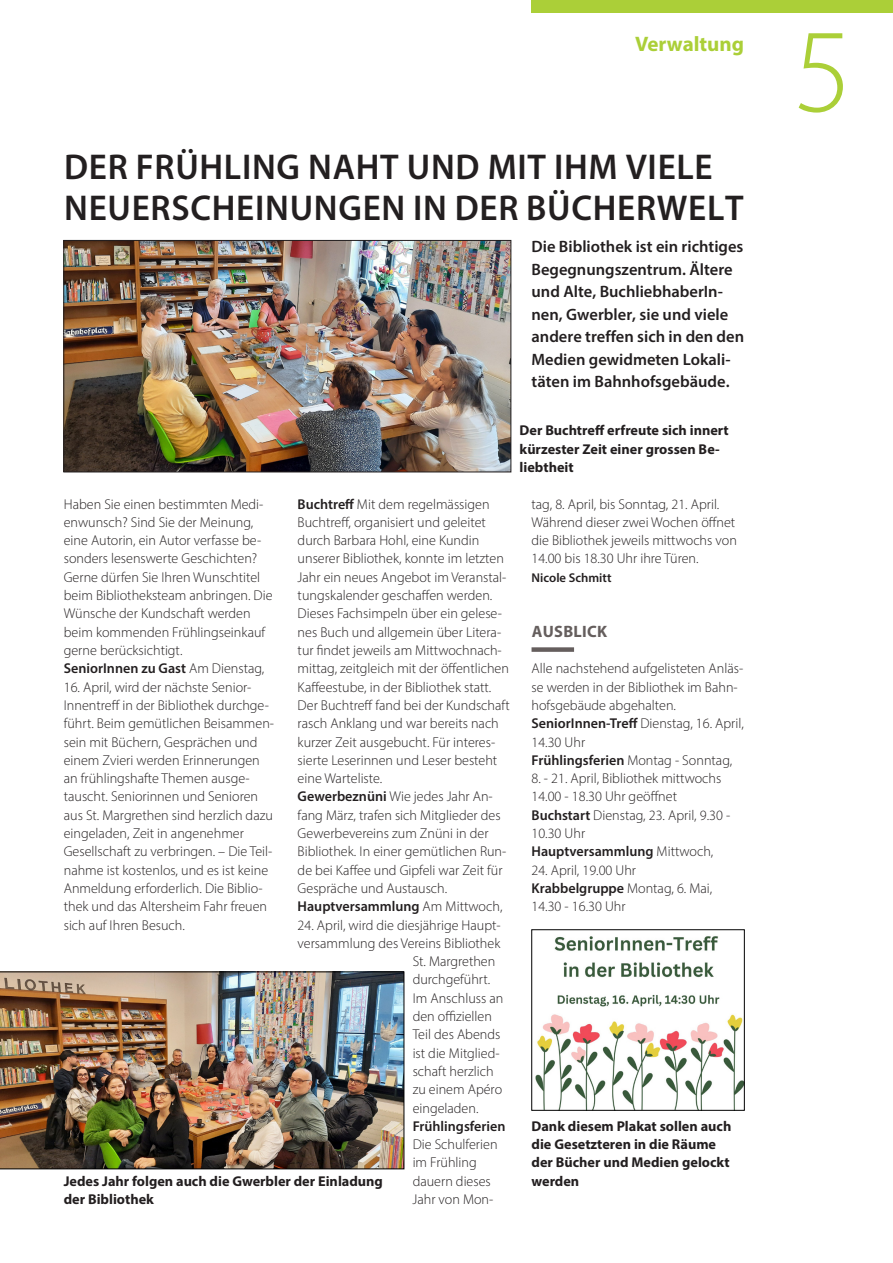
<style>
.page{position:relative;width:893px;height:1263px;background:#fff}
.page>*{position:absolute;margin:0;border:0;box-sizing:border-box;transform-origin:0 0}
._11_Seitenzahl{font:300 120px "Myriad Pro";color:#abcf38}
._1_Haupttitel{font:600 36px/40.5px "Myriad Pro";letter-spacing:.02em;color:#231f20}
._7_1_Pagina_fett_-_blau__Schule{font:700 21px "Myriad Pro";color:#abcf38}
._2_Lead__Vorspann{font:600 16.5px/22.5px "Myriad Pro";color:#231f20}
._4_Untertitel{font:700 16.5px "Myriad Pro";letter-spacing:.02em;color:#655e5d}
._3_Lauftext{font:300 14.25px/18.3px "Myriad Pro";color:#231f20}
._8_Legende_linksbündig{font:700 14.25px/18.3px "Myriad Pro";color:#231f20}
._3_Lauftext-2{font:600 14.25px "Myriad Pro";color:#231f20}
._5_Autor{font:600 12.75px "Myriad Pro";color:#231f20}
.s1{font-weight:600}
.s2{font-weight:300}
</style>
<div class="page">
<div style="left:531px;top:0;width:362px;height:13px;background:#abcf38"></div>
<div style="left:531px;top:647px;width:43px;height:5px;background:#655e5d"></div>
<img style="left:66px;top:242px;width:443px;height:228px">
<div style="left:64px;top:240px;width:447px;height:232px;border:1px solid #231f20"></div>
<img style="left:2px;top:974px;width:400px;height:193px">
<div style="left:0;top:972px;width:404px;height:197px;border:1px solid #000"></div>
<img style="left:535px;top:936px;width:207px;height:172px">
<div style="left:531px;top:929px;width:213px;height:181px;border:1px solid #000"></div>
<p class="_7_1_Pagina_fett_-_blau__Schule" style="left:635px;top:30px;width:111px">Verwaltung</p>
<p class="_11_Seitenzahl" style="left:794px;top:-1px;width:60px">5</p>
<p class="_1_Haupttitel" style="left:64px;top:146px;width:681px">DER FRÜHLING NAHT UND MIT IHM VIELE<br>NEUERSCHEINUNGEN IN DER BÜCHERWELT</p>
<p class="_2_Lead__Vorspann" style="left:531px;top:235px;width:214px">Die Bibliothek ist ein richtiges<br>Begegnungszentrum. Ältere und Alte, BuchliebhaberIn&shy;nen, Gwerbler, sie und viele andere treffen sich in den den<br>Medien gewidmeten Lokali&shy;täten im Bahnhofsgebäude.</p>
<p class="_8_Legende_linksbündig" style="left:520px;top:421px;width:211px">Der Buchtreff erfreute sich innert kürzester Zeit einer grossen Be&shy;liebtheit</p>
<p class="_3_Lauftext" style="left:298px;top:494px;width:214px"><span class="s1">Buchtreff</span> Mit dem regelmässigen Buchtreff, organisiert und geleitet durch Barbara Hohl, eine Kundin unserer Bibliothek, konnte im letzten Jahr ein neues Angebot im Veranstal&shy;tungskalender geschaffen werden.<br>Dieses Fachsimpeln über ein gelese&shy;nes Buch und allgemein über Litera&shy;tur findet jeweils am Mittwochnach&shy;mittag, zeitgleich mit der öffentlichen Kaffeestube, in der Bibliothek statt.<br>Der Buchtreff fand bei der Kundschaft rasch Anklang und war bereits nach kurzer Zeit ausgebucht. Für interes&shy;sierte Leserinnen und Leser besteht eine Warteliste.</p>
<p class="_3_Lauftext" style="left:298px;top:787px;width:210px"><span class="s1">Gewerbeznüni</span> Wie jedes Jahr An&shy;fang März, trafen sich Mitglieder des Gewerbevereins zum Znüni in der Bibliothek. In einer gemütlichen Run&shy;de bei Kaffee und Gipfeli war Zeit für Gespräche und Austausch.</p>
<p class="_3_Lauftext-2" style="left:298px;top:897px;width:206px">Hauptversammlung <span class="s2">Am Mittwoch,</span></p>
<p class="_3_Lauftext" style="left:298px;top:915px;width:204px">24. April, wird die diesjährige Haupt-</p>
<p class="_3_Lauftext" style="left:298px;top:934px;width:204px">versammlung des Vereins Bibliothek</p>
<p class="_3_Lauftext" style="left:413px;top:952px;width:84px">St. Margrethen</p>
<p class="_3_Lauftext" style="left:413px;top:970px;width:79px">durchgeführt.</p>
<p class="_3_Lauftext" style="left:413px;top:989px;width:92px">Im Anschluss an</p>
<p class="_3_Lauftext" style="left:413px;top:1007px;width:81px">den offiziellen</p>
<p class="_3_Lauftext" style="left:413px;top:1025px;width:89px">Teil des Abends</p>
<p class="_3_Lauftext" style="left:413px;top:1043px;width:88px">ist die Mitglied-</p>
<p class="_3_Lauftext" style="left:413px;top:1062px;width:82px">schaft herzlich</p>
<p class="_3_Lauftext" style="left:413px;top:1080px;width:91px">zu einem Apéro</p>
<p class="_3_Lauftext" style="left:413px;top:1098px;width:67px">eingeladen.</p>
<p class="_3_Lauftext" style="left:412px;top:1117px;width:95px"><span class="s1">Frühlingsferien<br></span>Die Schulferien im Frühling dauern dieses<br>Jahr von Mon-</p>
<p class="_3_Lauftext" style="left:64px;top:494px;width:210px">Haben Sie einen bestimmten Medi&shy;enwunsch? Sind Sie der Meinung, eine Autorin, ein Autor verfasse be&shy;sonders lesenswerte Geschichten?<br>Gerne dürfen Sie Ihren Wunschtitel beim Bibliotheksteam anbringen. Die Wünsche der Kundschaft werden beim kommenden Frühlingseinkauf gerne berücksichtigt.</p>
<p class="_3_Lauftext-2" style="left:64px;top:659px;width:202px">SeniorInnen zu Gast <span class="s2">Am Dienstag,</span></p>
<p class="_3_Lauftext" style="left:64px;top:677px;width:212px">16. April, wird der nächste Senior-Innentreff in der Bibliothek durchge&shy;führt. Beim gemütlichen Beisammen&shy;sein mit Büchern, Gesprächen und einem Zvieri werden Erinnerungen an frühlingshafte Themen ausge&shy;tauscht. Seniorinnen und Senioren aus St. Margrethen sind herzlich dazu eingeladen, Zeit in angenehmer Gesellschaft zu verbringen. – Die Teil&shy;nahme ist kostenlos, und es ist keine Anmeldung erforderlich. Die Biblio&shy;thek und das Altersheim Fahr freuen sich auf Ihren Besuch.</p>
<p class="_3_Lauftext" style="left:531px;top:494px;width:207px">tag, 8. April, bis Sonntag, 21. April.<br>Während dieser zwei Wochen öffnet die Bibliothek jeweils mittwochs von 14.00 bis 18.30 Uhr ihre Türen.</p>
<p class="_5_Autor" style="left:531px;top:569px;width:81px">Nicole Schmitt</p>
<p class="_4_Untertitel" style="left:532px;top:620px;width:77px">AUSBLICK</p>
<p class="_3_Lauftext" style="left:531px;top:659px;width:213px">Alle nachstehend aufgelisteten Anläs&shy;se werden in der Bibliothek im Bahn&shy;hofsgebäude abgehalten.</p>
<p class="_3_Lauftext" style="left:531px;top:714px;width:214px"><span class="s1">SeniorInnen-Treff</span> Dienstag, 16. April,<br>14.30 Uhr</p>
<p class="_3_Lauftext-2" style="left:531px;top:751px;width:202px">Frühlingsferien <span class="s2">Montag - Sonntag,</span></p>
<p class="_3_Lauftext" style="left:531px;top:769px;width:191px">8. - 21. April, Bibliothek mittwochs<br>14.00 - 18.30 Uhr geöffnet</p>
<p class="_3_Lauftext" style="left:531px;top:806px;width:199px"><span class="s1">Buchstart</span> Dienstag, 23. April, 9.30 -<br>10.30 Uhr</p>
<p class="_3_Lauftext-2" style="left:531px;top:842px;width:183px">Hauptversammlung <span class="s2">Mittwoch,</span></p>
<p class="_3_Lauftext" style="left:531px;top:860px;width:106px">24. April, 19.00 Uhr</p>
<p class="_3_Lauftext" style="left:531px;top:879px;width:182px"><span class="s1">Krabbelgruppe</span> Montag, 6. Mai,<br>14.30 - 16.30 Uhr</p>
<p class="_8_Legende_linksbündig" style="left:531px;top:1116px;width:201px">Dank diesem Plakat sollen auch die Gesetzteren in die Räume der Bücher und Medien gelockt</p>
<p class="_8_Legende_linksbündig" style="left:64px;top:1171px;width:321px">Jedes Jahr folgen auch die Gwerbler der Einladung</p>
<p class="_8_Legende_linksbündig" style="left:531px;top:1171px;width:49px">werden</p>
<p class="_8_Legende_linksbündig" style="left:64px;top:1190px;width:92px">der Bibliothek</p>
</div>
